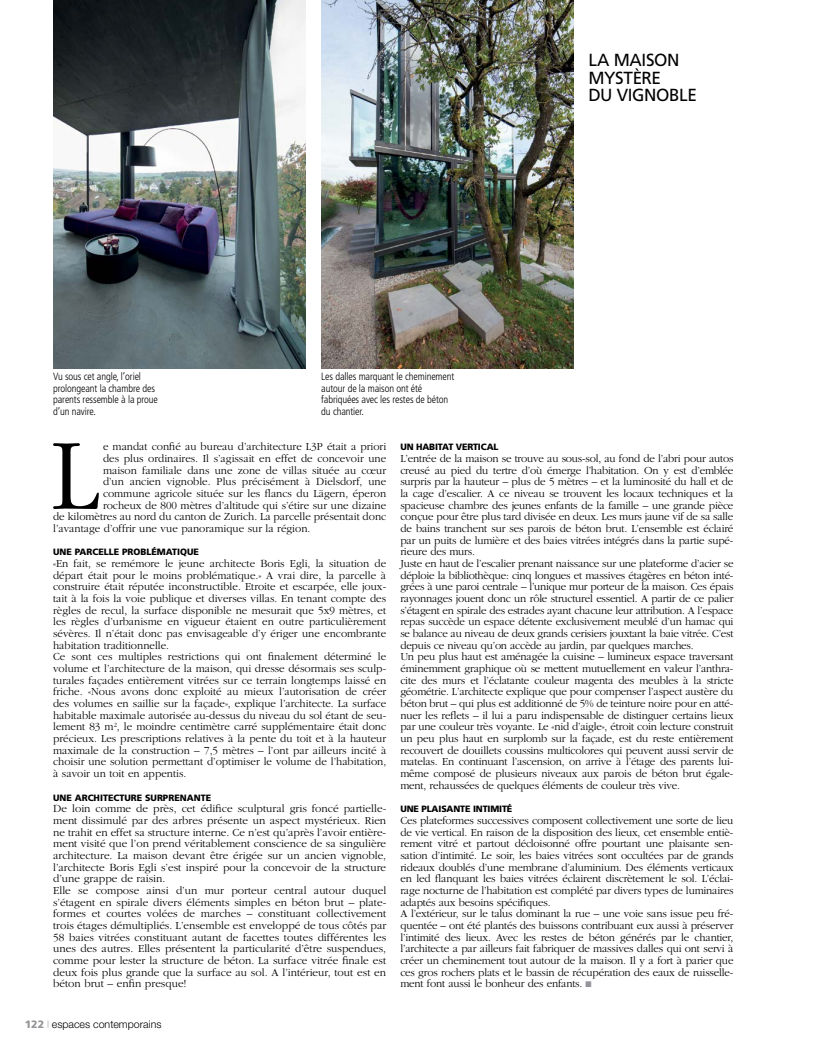
<style>
.page{position:relative;width:815px;height:1053px;background:#fff}
.page>*{position:absolute;margin:0;border:0;box-sizing:border-box;transform-origin:0 0}
.t1{font:300 104.88px "Garamond";color:#000}
.t2{font:17.5px/17.5px "Frutiger";letter-spacing:-.02em;color:#000}
.t3{font:300 11.25px/11.6px "Garamond";letter-spacing:-.015em;color:#000}
.t4{font:300 10.62px "Helvetica Neue";color:#000}
.t5{font:300 condensed 10.5px/11.6px "Frutiger";letter-spacing:-.01em;color:#000}
.t6{font:900 9.12px "Frutiger";color:#000}
.s1{font-family:"Frutiger";font-weight:900;color:#939598}
.s2{font-weight:200}
.s3{color:#939598}
</style>
<div class="page">
<img style="left:321px;top:0;width:253px;height:368px">
<img style="left:53px;top:0;width:253px;height:368px">
<p class="t5" style="left:53px;top:371px;width:106px">Vu sous cet angle, l’oriel prolongeant la chambre des parents ressemble à la proue d’un navire.</p>
<p class="t5" style="left:321px;top:371px;width:135px">Les dalles marquant le cheminement autour de la maison ont été fabriquées avec les restes de béton du chantier.</p>
<p class="t2" style="left:588px;top:52px;width:110px">LA MAISON<br>MYSTÈRE<br>DU VIGNOBLE</p>
<p class="t1" style="left:51px;top:420px;width:51px">L</p>
<p class="t3" style="left:103px;top:441px;width:285px">e mandat confié au bureau d’architecture L3P était a priori</p>
<p class="t3" style="left:103px;top:452px;width:285px">des plus ordinaires. Il s’agissait en effet de concevoir une</p>
<p class="t3" style="left:103px;top:464px;width:285px">maison familiale dans une zone de villas située au cœur</p>
<p class="t3" style="left:103px;top:476px;width:285px">d’un ancien vignoble. Plus précisément à Dielsdorf, une</p>
<p class="t3" style="left:103px;top:487px;width:285px">commune agricole située sur les flancs du Lägern, éperon</p>
<p class="t3" style="left:103px;top:499px;width:285px">rocheux de 800 mètres d’altitude qui s’étire sur une dizaine</p>
<p class="t3" style="left:53px;top:511px;width:335px">de kilomètres au nord du canton de Zurich. La parcelle présentait donc</p>
<p class="t3" style="left:53px;top:522px;width:259px">l’avantage d’offrir une vue panoramique sur la région.</p>
<p class="t6" style="left:53px;top:546px;width:147px">UNE PARCELLE PROBLÉMATIQUE</p>
<p class="t3" style="left:53px;top:557px;width:335px">«En fait, se remémore le jeune architecte Boris Egli, la situation de départ était pour le moins problématique.» A vrai dire, la parcelle à construire était réputée inconstructible. Etroite et escarpée, elle joux&shy;tait à la fois la voie publique et diverses villas. En tenant compte des règles de recul, la surface disponible ne mesurait que 5x9 mètres, et les règles d’urbanisme en vigueur étaient en outre particulièrement sévères. Il n’était donc pas envisageable d’y ériger une encombrante habitation traditionnelle.<br>Ce sont ces multiples restrictions qui ont finalement déterminé le volume et l’architecture de la maison, qui dresse désormais ses sculp&shy;turales façades entièrement vitrées sur ce terrain longtemps laissé en friche. «Nous avons donc exploité au mieux l’autorisation de créer des volumes en saillie sur la façade», explique l’architecte. La surface habitable maximale autorisée au-dessus du niveau du sol étant de seu&shy;lement 83 m<sup>2</sup>, le moindre centimètre carré supplémentaire était donc précieux. Les prescriptions relatives à la pente du toit et à la hauteur maximale de la construction – 7,5 mètres – l’ont par ailleurs incité à choisir une solution permettant d’optimiser le volume de l’habitation, à savoir un toit en appentis.</p>
<p class="t6" style="left:53px;top:791px;width:160px">UNE ARCHITECTURE SURPRENANTE</p>
<p class="t3" style="left:53px;top:803px;width:335px">De loin comme de près, cet édifice sculptural gris foncé partielle&shy;ment dissimulé par des arbres présente un aspect mystérieux. Rien ne trahit en effet sa structure interne. Ce n’est qu’après l’avoir entière&shy;ment visité que l’on prend véritablement conscience de sa singulière architecture. La maison devant être érigée sur un ancien vignoble, l’architecte Boris Egli s’est inspiré pour la concevoir de la structure d’une grappe de raisin.<br>Elle se compose ainsi d’un mur porteur central autour duquel s’étagent en spirale divers éléments simples en béton brut – plate&shy;formes et courtes volées de marches – constituant collectivement trois étages démultipliés. L’ensemble est enveloppé de tous côtés par 58 baies vitrées constituant autant de facettes toutes différentes les unes des autres. Elles présentent la particularité d’être suspendues, comme pour lester la structure de béton. La surface vitrée finale est deux fois plus grande que la surface au sol. A l’intérieur, tout est en béton brut – enfin presque!</p>
<p class="t4" style="left:25px;top:1017px;width:138px"><span class="s1">122</span> <span class="s2">I</span> espaces contemporains</p>
<p class="t6" style="left:400px;top:441px;width:100px">UN HABITAT VERTICAL</p>
<p class="t3" style="left:400px;top:452px;width:335px">L’entrée de la maison se trouve au sous-sol, au fond de l’abri pour autos creusé au pied du tertre d’où émerge l’habitation. On y est d’emblée surpris par la hauteur – plus de 5 mètres – et la luminosité du hall et de la cage d’escalier. A ce niveau se trouvent les locaux techniques et la spacieuse chambre des jeunes enfants de la famille – une grande pièce conçue pour être plus tard divisée en deux. Les murs jaune vif de sa salle de bains tranchent sur ses parois de béton brut. L’ensemble est éclairé par un puits de lumière et des baies vitrées intégrés dans la partie supé&shy;rieure des murs.<br>Juste en haut de l’escalier prenant naissance sur une plateforme d’acier se déploie la bibliothèque: cinq longues et massives étagères en béton inté&shy;grées à une paroi centrale – l’unique mur porteur de la maison. Ces épais rayonnages jouent donc un rôle structurel essentiel. A partir de ce palier s’étagent en spirale des estrades ayant chacune leur attribution. A l’espace repas succède un espace détente exclusivement meublé d’un hamac qui se balance au niveau de deux grands cerisiers jouxtant la baie vitrée. C’est depuis ce niveau qu’on accède au jardin, par quelques marches.<br>Un peu plus haut est aménagée la cuisine – lumineux espace traversant éminemment graphique où se mettent mutuellement en valeur l’anthra&shy;cite des murs et l’éclatante couleur magenta des meubles à la stricte géométrie. L’architecte explique que pour compenser l’aspect austère du béton brut – qui plus est additionné de 5% de teinture noire pour en atté&shy;nuer les reflets – il lui a paru indispensable de distinguer certains lieux par une couleur très voyante. Le «nid d’aigle», étroit coin lecture construit un peu plus haut en surplomb sur la façade, est du reste entièrement recouvert de douillets coussins multicolores qui peuvent aussi servir de matelas. En continuant l’ascension, on arrive à l’étage des parents lui&shy;même composé de plusieurs niveaux aux parois de béton brut égale&shy;ment, rehaussées de quelques éléments de couleur très vive.</p>
<p class="t6" style="left:400px;top:803px;width:113px">UNE PLAISANTE INTIMITÉ</p>
<p class="t3" style="left:400px;top:814px;width:335px">Ces plateformes successives composent collectivement une sorte de lieu de vie vertical. En raison de la disposition des lieux, cet ensemble entiè&shy;rement vitré et partout décloisonné offre pourtant une plaisante sen&shy;sation d’intimité. Le soir, les baies vitrées sont occultées par de grands rideaux doublés d’une membrane d’aluminium. Des éléments verticaux en led flanquant les baies vitrées éclairent discrètement le sol. L’éclai&shy;rage nocturne de l’habitation est complété par divers types de luminaires adaptés aux besoins spécifiques.<br>A l’extérieur, sur le talus dominant la rue – une voie sans issue peu fré&shy;quentée – ont été plantés des buissons contribuant eux aussi à préserver l’intimité des lieux. Avec les restes de béton générés par le chantier, l’architecte a par ailleurs fait fabriquer de massives dalles qui ont servi à créer un cheminement tout autour de la maison. Il y a fort à parier que ces gros rochers plats et le bassin de récupération des eaux de ruisselle&shy;ment font aussi le bonheur des enfants. <span class="s3">■</span></p>
</div>
